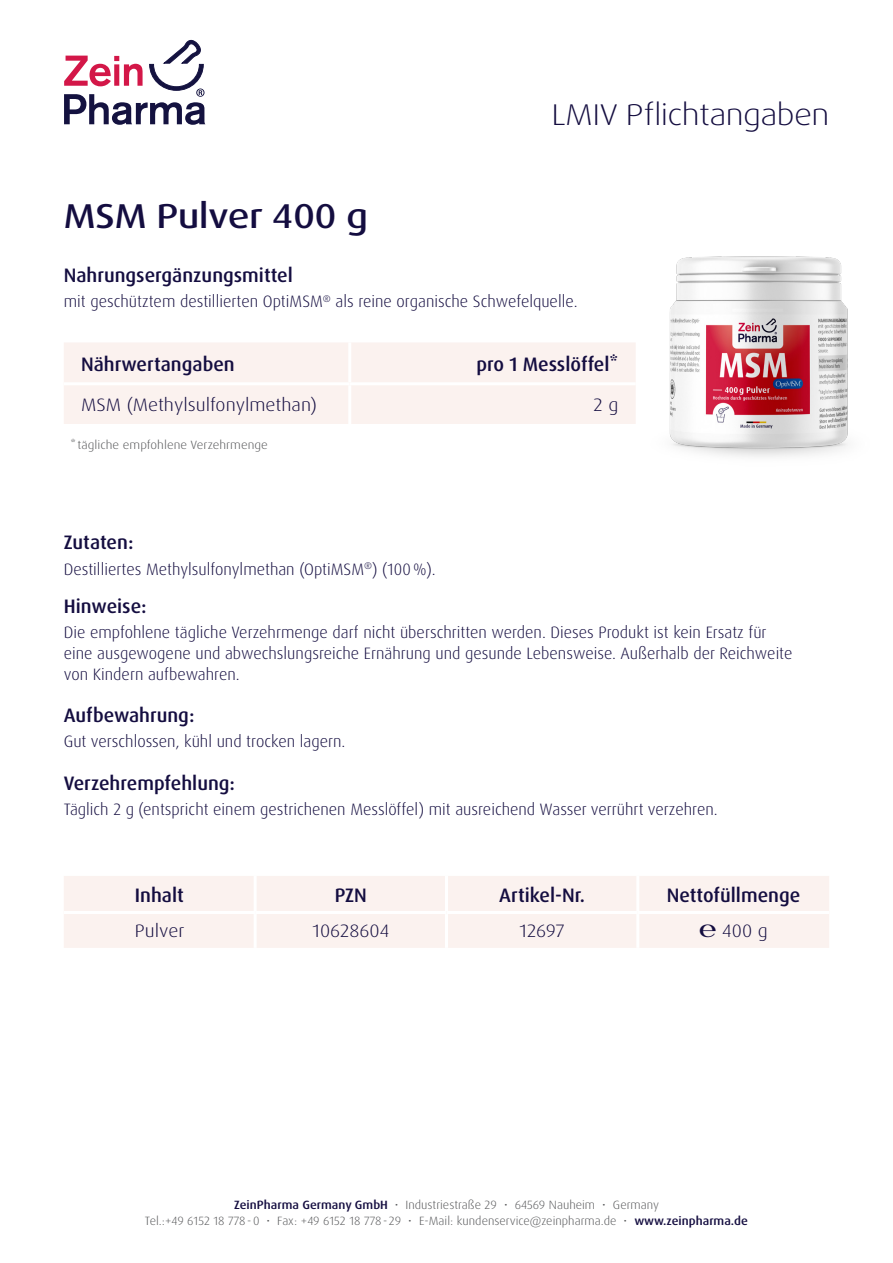
<style>
.page{position:relative;width:893px;height:1263px;background:#fff}
.page>*{position:absolute;margin:0;border:0;box-sizing:border-box;transform-origin:0 0}
.t1{font:500 expanded 34.5px "Dax Pro";color:#140d40}
.t2{font:300 expanded 30px "Dax Pro";color:#140d40}
.t3{font:500 19.5px "Dax Pro";color:#140d40}
.Fließtext{font:300 18px "Dax Pro";color:#140d40;scale:1.1 1}
.t4{font:300 16.5px/21px "Dax Pro";color:#140d40}
.Fließtext-2{font:300 12px "Dax Pro";color:#57585a;scale:1.05 1}
.Fließtext-3{font:300 12px "Dax Pro";color:#57585a;scale:1.1 1}
.s1{font-weight:500;color:#140d40}
</style>
<div class="page">
<div style="left:64px;top:343px;width:572px;height:81px;background:#fbf2ef"></div>
<hr style="left:348px;top:342px;width:3px;height:40px;background:#fff">
<hr style="left:64px;top:382px;width:286px;height:3px;background:#fff">
<hr style="left:350px;top:382px;width:286px;height:3px;background:#fff">
<hr style="left:348px;top:385px;width:3px;height:39px;background:#fff">
<img style="left:669px;top:256px;width:179px;height:201px">
<div style="left:64px;top:876px;width:765px;height:72px;background:#fbf2ef"></div>
<hr style="left:254px;top:876px;width:3px;height:35px;background:#fff">
<hr style="left:445px;top:876px;width:3px;height:35px;background:#fff">
<hr style="left:636px;top:876px;width:3px;height:35px;background:#fff">
<hr style="left:64px;top:911px;width:191px;height:3px;background:#fff">
<hr style="left:255px;top:911px;width:191px;height:3px;background:#fff">
<hr style="left:254px;top:914px;width:3px;height:34px;background:#fff">
<hr style="left:446px;top:911px;width:192px;height:3px;background:#fff">
<hr style="left:445px;top:914px;width:3px;height:34px;background:#fff">
<hr style="left:638px;top:911px;width:191px;height:3px;background:#fff">
<hr style="left:636px;top:914px;width:3px;height:34px;background:#fff">
<svg style="left:64px;top:39px;width:142px;height:86px"></svg>
<p class="t2" style="left:552px;top:96px;width:279px">LMIV Pflichtangaben</p>
<p class="t1" style="left:64px;top:194px;width:306px">MSM Pulver 400 g</p>
<p class="t3" style="left:64px;top:262px;width:231px">Nahrungsergänzungsmittel</p>
<p class="t4" style="left:64px;top:291px;width:515px">mit geschütztem destillierten OptiMSM<sup>®</sup> als reine organische Schwefelquelle.</p>
<p class="t3" style="left:81px;top:351px;width:155px">Nährwertangaben</p>
<p class="t3" style="left:476px;top:351px;width:143px">pro 1 Messlöffel*</p>
<p class="Fließtext" style="left:81px;top:393px;width:216px">MSM (Methylsulfonylmethan)</p>
<p class="Fließtext" style="left:593px;top:393px;width:24px">2 g</p>
<p class="Fließtext-3" style="left:70px;top:437px;width:181px">* tägliche empfohlene Verzehrmenge</p>
<p class="t3" style="left:64px;top:530px;width:71px">Zutaten:</p>
<p class="t4" style="left:64px;top:558px;width:374px">Destilliertes Methylsulfonylmethan (OptiMSM<sup>®</sup>) (100%).</p>
<p class="t3" style="left:64px;top:593px;width:84px">Hinweise:</p>
<p class="t4" style="left:64px;top:622px;width:730px">Die empfohlene tägliche Verzehrmenge darf nicht überschritten werden. Dieses Produkt ist kein Ersatz für eine ausgewogene und abwechslungsreiche Ernährung und gesunde Lebensweise. Außerhalb der Reichweite von Kindern aufbewahren.</p>
<p class="t3" style="left:64px;top:703px;width:132px">Aufbewahrung:</p>
<p class="t4" style="left:64px;top:731px;width:283px">Gut verschlossen, kühl und trocken lagern.</p>
<p class="t3" style="left:64px;top:770px;width:173px">Verzehrempfehlung:</p>
<p class="t4" style="left:64px;top:799px;width:655px">Täglich 2 g (entspricht einem gestrichenen Messlöffel) mit ausreichend Wasser verrührt verzehren.</p>
<p class="t3" style="left:135px;top:882px;width:50px">Inhalt</p>
<p class="t3" style="left:335px;top:882px;width:34px">PZN</p>
<p class="t3" style="left:499px;top:882px;width:87px">Artikel-Nr.</p>
<p class="t3" style="left:667px;top:882px;width:135px">Nettofüllmenge</p>
<p class="Fließtext" style="left:135px;top:919px;width:46px">Pulver</p>
<p class="Fließtext" style="left:312px;top:919px;width:71px">10628604</p>
<p class="Fließtext" style="left:520px;top:919px;width:42px">12697</p>
<p class="Fließtext" style="left:699px;top:919px;width:64px">℮ 400 g</p>
<p class="Fließtext-2" style="left:234px;top:1197px;width:406px"><span class="s1">ZeinPharma Germany GmbH</span> • Industriestraße 29 • 64569 Nauheim • Germany</p>
<p class="Fließtext-2" style="left:145px;top:1213px;width:576px">Tel.:+49 6152 18 778-0 • Fax: +49 6152 18 778- 29 • E-Mail: kundenservice@zeinpharma.de • <span class="s1">www.zeinpharma.de</span></p>
</div>
